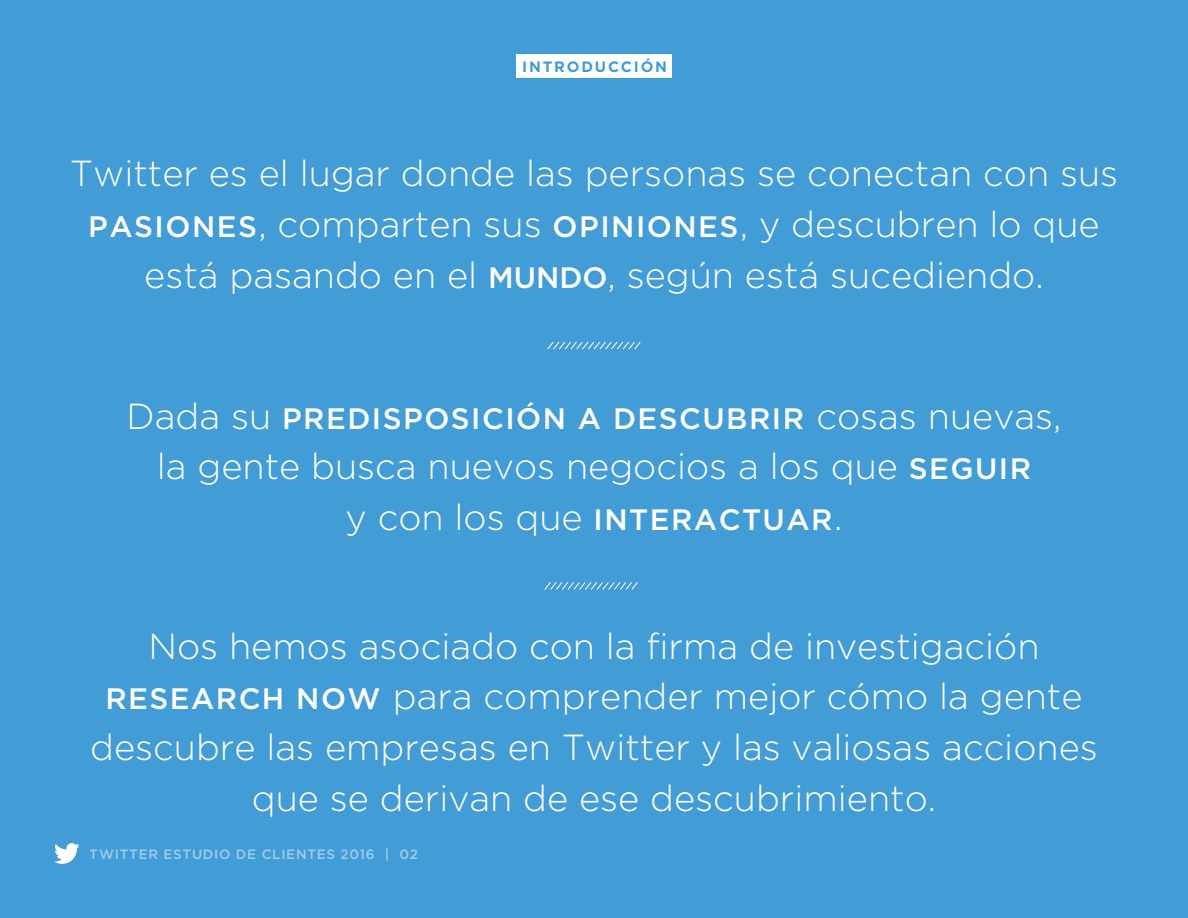
<style>
.page{position:relative;width:1188px;height:918px;background:#429cd6}
.page>*{position:absolute;margin:0;border:0;box-sizing:border-box;transform-origin:0 0}
.t1{font:300 36.15px/50.7px "Gotham";color:#fff;text-align:center}
.t2{font:500 29.55px "Gotham";letter-spacing:.05em;color:#fff}
.t3{font:700 15px "Gotham";letter-spacing:.12em;color:#439cd6}
.t4{font:500 13.5px "Gotham";letter-spacing:.05em;color:#fff}
.s1{font-weight:500;font-size:29.55px}
.s2{font-weight:300;font-size:36.15px}
</style>
<div class="page">
<svg style="left:547px;top:341px;width:94px;height:9px"></svg>
<svg style="left:544px;top:582px;width:94px;height:8px"></svg>
<svg style="left:54px;top:843px;width:25px;height:21px"></svg>
<div style="left:516px;top:54px;width:156px;height:24px;background:#fff"></div>
<p class="t3" style="left:522px;top:57px;width:146px">INTRODUCCIÓN</p>
<p class="t1" style="left:70px;top:147px;width:1050px">Twitter es el lugar donde las personas se conectan con sus<br><span class="s1">PASIONES</span>, comparten sus <span class="s1">OPINIONES</span>, y descubren lo que está pasando en el <span class="s1">MUNDO</span>, según está sucediendo.</p>
<p class="t2" style="left:127px;top:399px;width:936px"><span class="s2">Dada su</span> PREDISPOSICIÓN A DESCUBRIR <span class="s2">cosas nuevas,</span></p>
<p class="t1" style="left:157px;top:440px;width:876px">la gente busca nuevos negocios a los que <span class="s1">SEGUIR </span>y con los que <span class="s1">INTERACTUAR</span>.</p>
<p class="t1" style="left:90px;top:620px;width:1009px">Nos hemos asociado con la firma de investigación <span class="s1">RESEARCH NOW</span> para comprender mejor cómo la gente descubre las empresas en Twitter y las valiosas acciones que se derivan de ese descubrimiento.</p>
<p class="t4" style="left:90px;top:845px;width:330px">TWITTER ESTUDIO DE CLIENTES 2016 | 02</p>
</div>
